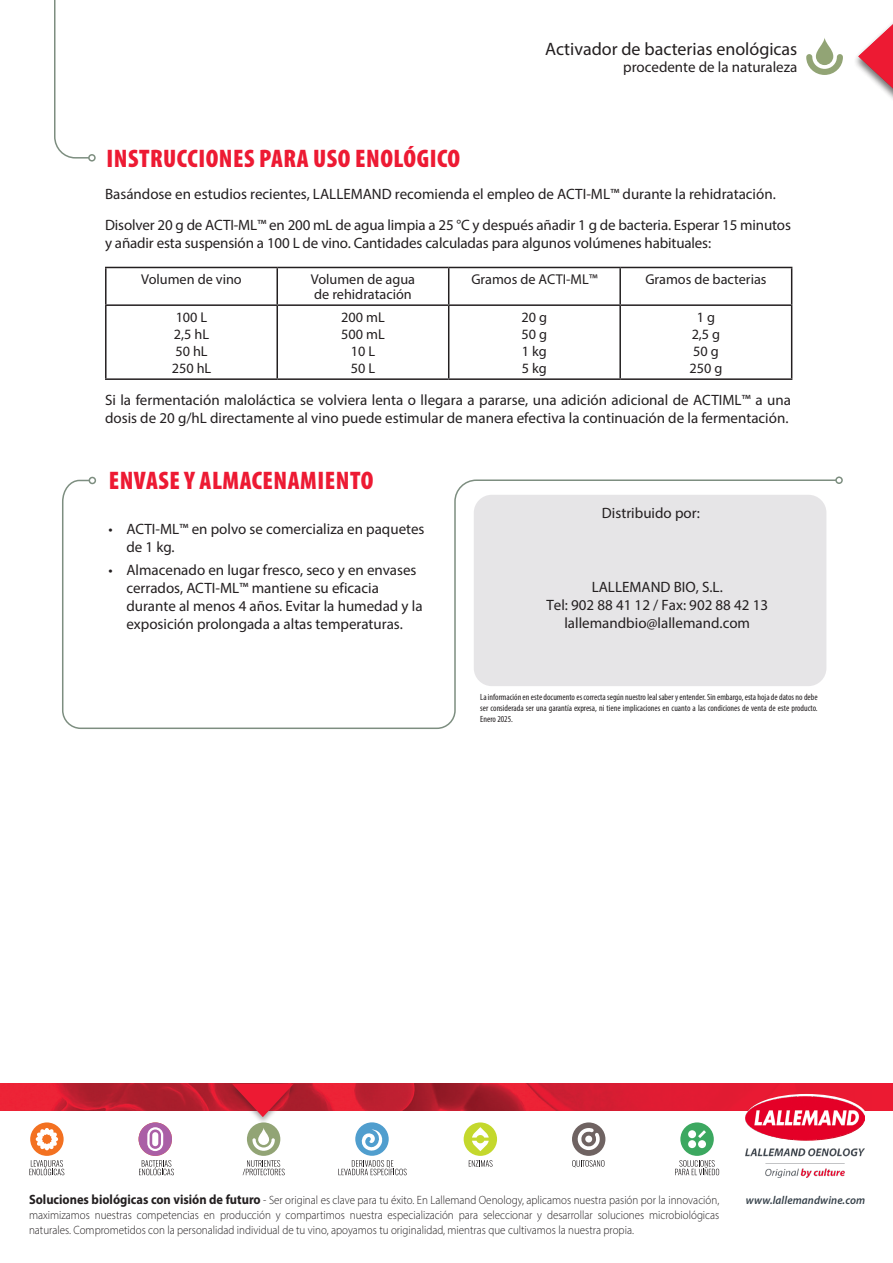
<style>
.page{position:relative;width:893px;height:1263px;background:#fff}
.page>*{position:absolute;margin:0;border:0;box-sizing:border-box;transform-origin:0 0}
.t1{font:900 condensed 25.5px "Myriad Pro";letter-spacing:.02em;color:#ed1a33}
.t2{font:18px "Myriad Pro";color:#231f20}
.t3{font:15px/18px "Myriad Pro";color:#231f20}
.t4{font:14.25px/17.1px "Myriad Pro";color:#231f20}
.t5{font:300 12px/15px "Myriad Pro";color:#231f20;scale:.92 1}
.t6{font:italic 600 11.55px "Myriad Pro";letter-spacing:.01em;color:#36414a;scale:.96 1}
.t7{font:condensed 9px/10.8px "Myriad Pro";color:#231f20;text-align:justify}
.s1{font-weight:700;font-size:13.5px}
</style>
<div class="page">
<svg style="left:806px;top:38px;width:37px;height:37px"></svg>
<img style="left:0;top:1084px;width:893px;height:27px">
<svg style="left:745px;top:1094px;width:123px;height:17px"></svg>
<svg style="left:139px;top:1160px;width:35px;height:15px"></svg>
<div style="left:139px;top:1122px;width:33px;height:34px;background:#aa5fa6;border-radius:50%"></div>
<svg style="left:147px;top:1127px;width:16px;height:24px"></svg>
<svg style="left:469px;top:1160px;width:24px;height:7px"></svg>
<div style="left:464px;top:1122px;width:33px;height:34px;background:#c4d82d;border-radius:50%"></div>
<svg style="left:472px;top:1127px;width:17px;height:24px"></svg>
<svg style="left:243px;top:1160px;width:42px;height:15px"></svg>
<div style="left:247px;top:1122px;width:33px;height:34px;background:#92a475;border-radius:50%"></div>
<svg style="left:258px;top:1128px;width:11px;height:17px"></svg>
<svg style="left:252px;top:1138px;width:23px;height:13px"></svg>
<svg style="left:29px;top:1160px;width:35px;height:15px"></svg>
<svg style="left:30px;top:1122px;width:34px;height:34px"></svg>
<svg style="left:36px;top:1128px;width:22px;height:22px"></svg>
<svg style="left:675px;top:1160px;width:44px;height:15px"></svg>
<div style="left:680px;top:1122px;width:34px;height:34px;background:#3ca860;border-radius:50%"></div>
<div style="left:688px;top:1130px;width:8px;height:8px;background:#fff;border-radius:50%"></div>
<div style="left:688px;top:1140px;width:8px;height:8px;background:#fff;border-radius:50%"></div>
<div style="left:698px;top:1140px;width:8px;height:8px;background:#fff;border-radius:50%"></div>
<svg style="left:698px;top:1130px;width:8px;height:8px"></svg>
<svg style="left:572px;top:1160px;width:32px;height:7px"></svg>
<div style="left:572px;top:1122px;width:33px;height:34px;background:#6f6362;border-radius:50%"></div>
<svg style="left:577px;top:1128px;width:23px;height:22px"></svg>
<div style="left:355px;top:1122px;width:34px;height:34px;background:#509ece;border-radius:50%"></div>
<svg style="left:361px;top:1129px;width:22px;height:22px"></svg>
<svg style="left:338px;top:1160px;width:69px;height:15px"></svg>
<div style="left:228px;top:1082px;width:70px;height:43px;background:#231f20;opacity:.4"></div>
<svg style="left:232px;top:1084px;width:62px;height:33px;background:#d83f50"></svg>
<img style="left:745px;top:1096px;width:120px;height:82px">
<svg style="left:858px;top:23px;width:35px;height:74px"></svg>
<hr style="left:105px;top:267px;width:172px;height:1px;background:#231f20">
<hr style="left:105px;top:268px;width:2px;height:36px;background:#231f20">
<hr style="left:277px;top:267px;width:172px;height:1px;background:#231f20">
<hr style="left:276px;top:268px;width:2px;height:36px;background:#231f20">
<hr style="left:449px;top:267px;width:171px;height:1px;background:#231f20">
<hr style="left:448px;top:268px;width:1px;height:36px;background:#231f20">
<hr style="left:620px;top:267px;width:172px;height:1px;background:#231f20">
<hr style="left:619px;top:268px;width:2px;height:36px;background:#231f20">
<hr style="left:791px;top:268px;width:1px;height:36px;background:#231f20">
<hr style="left:105px;top:304px;width:172px;height:2px;background:#231f20">
<hr style="left:105px;top:306px;width:2px;height:72px;background:#231f20">
<hr style="left:277px;top:304px;width:172px;height:2px;background:#231f20">
<hr style="left:276px;top:306px;width:2px;height:72px;background:#231f20">
<hr style="left:449px;top:304px;width:171px;height:2px;background:#231f20">
<hr style="left:448px;top:306px;width:1px;height:72px;background:#231f20">
<hr style="left:620px;top:304px;width:172px;height:2px;background:#231f20">
<hr style="left:619px;top:306px;width:2px;height:72px;background:#231f20">
<hr style="left:791px;top:306px;width:1px;height:72px;background:#231f20">
<hr style="left:105px;top:378px;width:172px;height:2px;background:#231f20">
<hr style="left:277px;top:378px;width:172px;height:2px;background:#231f20">
<hr style="left:449px;top:378px;width:171px;height:2px;background:#231f20">
<hr style="left:620px;top:378px;width:172px;height:2px;background:#231f20">
<svg style="left:54px;top:0;width:36px;height:159px"></svg>
<div style="left:88px;top:154px;width:8px;height:8px;border:2px solid #7d8e80;border-radius:50%"></div>
<svg style="left:62px;top:479px;width:775px;height:250px"></svg>
<div style="left:89px;top:477px;width:7px;height:7px;border:2px solid #7d8e80;border-radius:50%"></div>
<div style="left:835px;top:476px;width:8px;height:8px;border:2px solid #7d8e80;border-radius:50%"></div>
<h1 class="t1" style="left:107px;top:142px;width:355px">INSTRUCCIONES PARA USO ENOLÓGICO</h1>
<p class="t2" style="left:545px;top:38px;width:254px">Activador de bacterias enológicas</p>
<p class="t3" style="left:623px;top:57px;width:176px">procedente de la naturaleza</p>
<p class="t3" style="left:105px;top:179px;width:687px;line-height:30.8px">Basándose en estudios recientes, LALLEMAND recomienda el empleo de ACTI-ML™ durante la rehidratación.<br>Disolver 20 g de ACTI-ML™ en 200 mL de agua limpia a 25 °C y después añadir 1 g de bacteria. Esperar 15 minutos</p>
<p class="t3" style="left:105px;top:234px;width:608px">y añadir esta suspensión a 100 L de vino. Cantidades calculadas para algunos volúmenes habituales:</p>
<p class="t4" style="left:141px;top:271px;width:102px">Volumen de vino</p>
<p class="t4" style="left:311px;top:272px;width:106px;line-height:15px">Volumen de agua de rehidratación</p>
<p class="t4" style="left:471px;top:271px;width:128px">Gramos de ACTI-ML™</p>
<p class="t4" style="left:645px;top:271px;width:123px">Gramos de bacterias</p>
<p class="t4" style="left:172px;top:308px;width:41px">100 L<br>2,5 hL<br>50 hL<br>250 hL</p>
<p class="t4" style="left:341px;top:308px;width:45px;text-align:center">200 mL<br>500 mL<br>10 L<br>50 L</p>
<p class="t4" style="left:522px;top:308px;width:27px;text-align:justify">20 g 50 g 1 kg 5 kg</p>
<p class="t4" style="left:689px;top:308px;width:34px;text-align:center">1 g<br>2,5 g<br>50 g<br>250 g</p>
<p class="t3" style="left:105px;top:390px;width:687px">Si la fermentación maloláctica se volviera lenta o llegara a pararse, una adición adicional de ACTIML™ a una dosis de 20 g/hL directamente al vino puede estimular de manera efectiva la continuación de la fermentación.</p>
<h1 class="t1" style="left:109px;top:464px;width:266px">ENVASE Y ALMACENAMIENTO</h1>
<p class="t3" style="left:126px;top:520px;width:300px;text-indent:-18px">• ACTI-ML™ en polvo se comercializa en paquetes de 1 kg.</p>
<p class="t3" style="left:126px;top:560px;width:298px;text-indent:-18px">• Almacenado en lugar fresco, seco y en envases cerrados, ACTI-ML™ mantiene su eficacia durante al menos 4 años. Evitar la humedad y la exposición prolongada a altas temperaturas.</p>
<p class="t3" style="left:602px;top:503px;width:99px">Distribuido por:</p>
<p class="t3" style="left:546px;top:577px;width:223px;text-align:center">LALLEMAND BIO, S.L.<br>Tel: 902 88 41 12 / Fax: 902 88 42 13 lallemandbio@lallemand.com</p>
<p class="t7" style="left:480px;top:691px;width:339px">La información en este documento es correcta según nuestro leal saber y entender. Sin embargo, esta hoja de datos no debe ser considerada ser una garantía expresa, ni tiene implicaciones en cuanto a las condiciones de venta de este producto.<br>Enero 2025.</p>
<p class="t5" style="left:29px;top:1192px;width:752px"><span class="s1">Soluciones biológicas con visión de futuro</span> - Ser original es clave para tu éxito. En Lallemand Oenology, aplicamos nuestra pasión por la innovación,</p>
<p class="t6" style="left:746px;top:1193px;width:126px">www.lallemandwine.com</p>
<p class="t5" style="left:29px;top:1207px;width:752px">maximizamos nuestras competencias en producción y compartimos nuestra especialización para seleccionar y desarrollar soluciones microbiológicas naturales. Comprometidos con la personalidad individual de tu vino, apoyamos tu originalidad, mientras que cultivamos la nuestra propia.</p>
</div>
